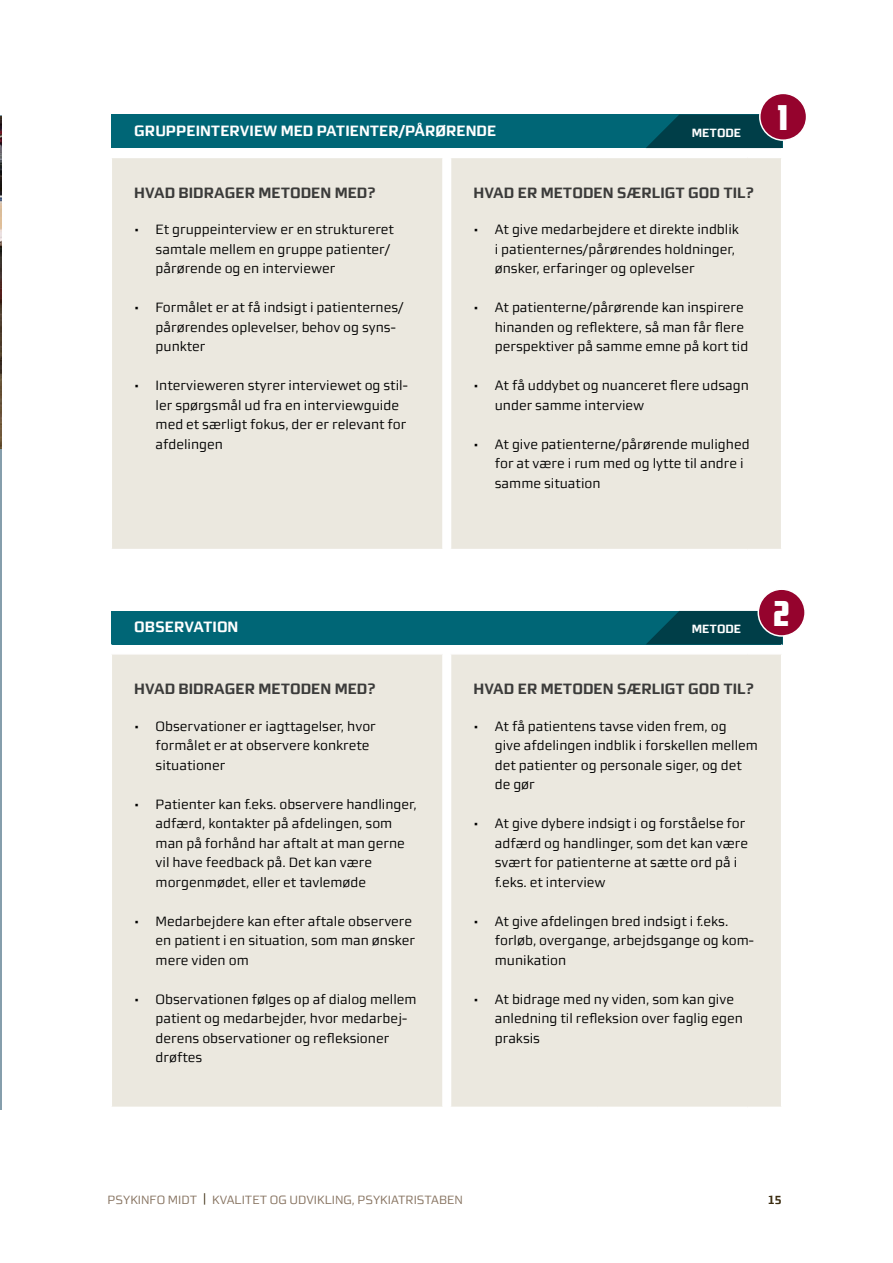
<style>
.page{position:relative;width:893px;height:1263px;background:#fff}
.page>*{position:absolute;margin:0;border:0;box-sizing:border-box;transform-origin:0 0}
.bt{font:900 36px "Morgan Ps";color:#fff}
.metoder_02{font:700 15px "midtsans";color:#3b3b3a}
.metoder_01{font:700 15px "midtsans";color:#fff}
.t1{font:13.5px/19.5px "midtsans";color:#000}
.t2{font:12px "midtsans";color:#84705d}
.bt-2{font:700 12px "midtsans";color:#fff}
.t3{font:700 12px "midtsans";color:#3a2b0f}
.s1{font-family:"Arial";color:#3a2b0f}
</style>
<div class="page">
<div style="left:111px;top:115px;width:671px;height:33px;background:#006676"></div>
<div style="left:111px;top:611px;width:671px;height:33px;background:#006676"></div>
<hr style="left:0;top:115px;width:1px;height:995px;background:#859eac">
<div style="left:112px;top:158px;width:669px;height:391px;background:#ebe8df"></div>
<svg style="left:646px;top:115px;width:136px;height:34px"></svg>
<hr style="left:442px;top:158px;width:2px;height:391px;background:#fff">
<hr style="left:450px;top:158px;width:1px;height:391px;background:#fff">
<div style="left:112px;top:654px;width:669px;height:452px;background:#ebe8df"></div>
<svg style="left:646px;top:611px;width:136px;height:34px;background:#00444f"></svg>
<hr style="left:442px;top:654px;width:2px;height:452px;background:#fff">
<hr style="left:450px;top:654px;width:1px;height:452px;background:#fff">
<div style="left:760px;top:93px;width:46px;height:47px;background:#95032d;border-radius:50%"></div>
<div style="left:759px;top:93px;width:48px;height:48px;border:2px solid #fff;border-radius:50%"></div>
<div style="left:758px;top:589px;width:47px;height:47px;background:#95032d;border-radius:50%"></div>
<div style="left:757px;top:588px;width:49px;height:49px;border:2px solid #fff;border-radius:50%"></div>
<img style="left:0;top:117px;width:1px;height:331px">
<p class="metoder_01" style="left:134px;top:122px;width:364px">GRUPPEINTERVIEW MED PATIENTER/PÅRØRENDE</p>
<p class="bt-2" style="left:692px;top:126px;width:51px">METODE</p>
<p class="metoder_02" style="left:134px;top:184px;width:243px">HVAD BIDRAGER METODEN MED?</p>
<p class="t1" style="left:156px;top:220px;width:240px;text-indent:-21px">• Et gruppeinterview er en struktureret samtale mellem en gruppe patienter/ pårørende og en interviewer</p>
<p class="t1" style="left:156px;top:298px;width:250px;text-indent:-21px">• Formålet er at få indsigt i patienternes/ pårørendes oplevelser, behov og syns&shy;punkter</p>
<p class="t1" style="left:156px;top:376px;width:254px;text-indent:-21px">• Intervieweren styrer interviewet og stil&shy;ler spørgsmål ud fra en interviewguide med et særligt fokus, der er relevant for afdelingen</p>
<p class="metoder_02" style="left:474px;top:184px;width:282px">HVAD ER METODEN SÆRLIGT GOD TIL?</p>
<p class="t1" style="left:495px;top:220px;width:246px;text-indent:-21px">• At give medarbejdere et direkte indblik i patienternes/pårørendes holdninger, ønsker, erfaringer og oplevelser</p>
<p class="t1" style="left:495px;top:298px;width:255px;text-indent:-21px">• At patienterne/pårørende kan inspirere hinanden og reflektere, så man får flere perspektiver på samme emne på kort tid</p>
<p class="t1" style="left:495px;top:376px;width:256px;text-indent:-21px">• At få uddybet og nuanceret flere udsagn under samme interview</p>
<p class="t1" style="left:495px;top:434px;width:256px;text-indent:-21px">• At give patienterne/pårørende mulighed for at være i rum med og lytte til andre i samme situation</p>
<p class="bt" style="left:778px;top:98px;width:12px">1</p>
<p class="metoder_01" style="left:134px;top:618px;width:106px">OBSERVATION</p>
<p class="bt-2" style="left:692px;top:622px;width:51px">METODE</p>
<p class="bt" style="left:774px;top:594px;width:17px">2</p>
<p class="metoder_02" style="left:134px;top:680px;width:243px">HVAD BIDRAGER METODEN MED?</p>
<p class="t1" style="left:156px;top:716px;width:222px;text-indent:-21px">• Observationer er iagttagelser, hvor formålet er at observere konkrete situationer</p>
<p class="t1" style="left:156px;top:794px;width:263px;text-indent:-21px">• Patienter kan f.eks. observere handlinger, adfærd, kontakter på afdelingen, som man på forhånd har aftalt at man gerne vil have feedback på. Det kan være morgenmødet, eller et tavlemøde</p>
<p class="t1" style="left:156px;top:911px;width:261px;text-indent:-21px">• Medarbejdere kan efter aftale observere en patient i en situation, som man ønsker mere viden om</p>
<p class="t1" style="left:156px;top:989px;width:263px;text-indent:-21px">• Observationen følges op af dialog mellem patient og medarbejder, hvor medarbej&shy;derens observationer og refleksioner drøftes</p>
<p class="metoder_02" style="left:474px;top:680px;width:282px">HVAD ER METODEN SÆRLIGT GOD TIL?</p>
<p class="t1" style="left:495px;top:716px;width:265px;text-indent:-21px">• At få patientens tavse viden frem, og<br>give afdelingen indblik i forskellen mellem det patienter og personale siger, og det de gør</p>
<p class="t1" style="left:495px;top:814px;width:255px;text-indent:-21px">• At give dybere indsigt i og forståelse for adfærd og handlinger, som det kan være svært for patienterne at sætte ord på i f.eks. et interview</p>
<p class="t1" style="left:495px;top:911px;width:261px;text-indent:-21px">• At give afdelingen bred indsigt i f.eks. forløb, overgange, arbejdsgange og kom&shy;munikation</p>
<p class="t1" style="left:495px;top:989px;width:250px;text-indent:-21px">• At bidrage med ny viden, som kan give anledning til refleksion over faglig egen praksis</p>
<p class="t2" style="left:108px;top:1193px;width:357px">PSYKINFO MIDT <span class="s1">|</span> KVALITET OG UDVIKLING, PSYKIATRISTABEN</p>
<p class="t3" style="left:768px;top:1193px;width:15px">15</p>
</div>
